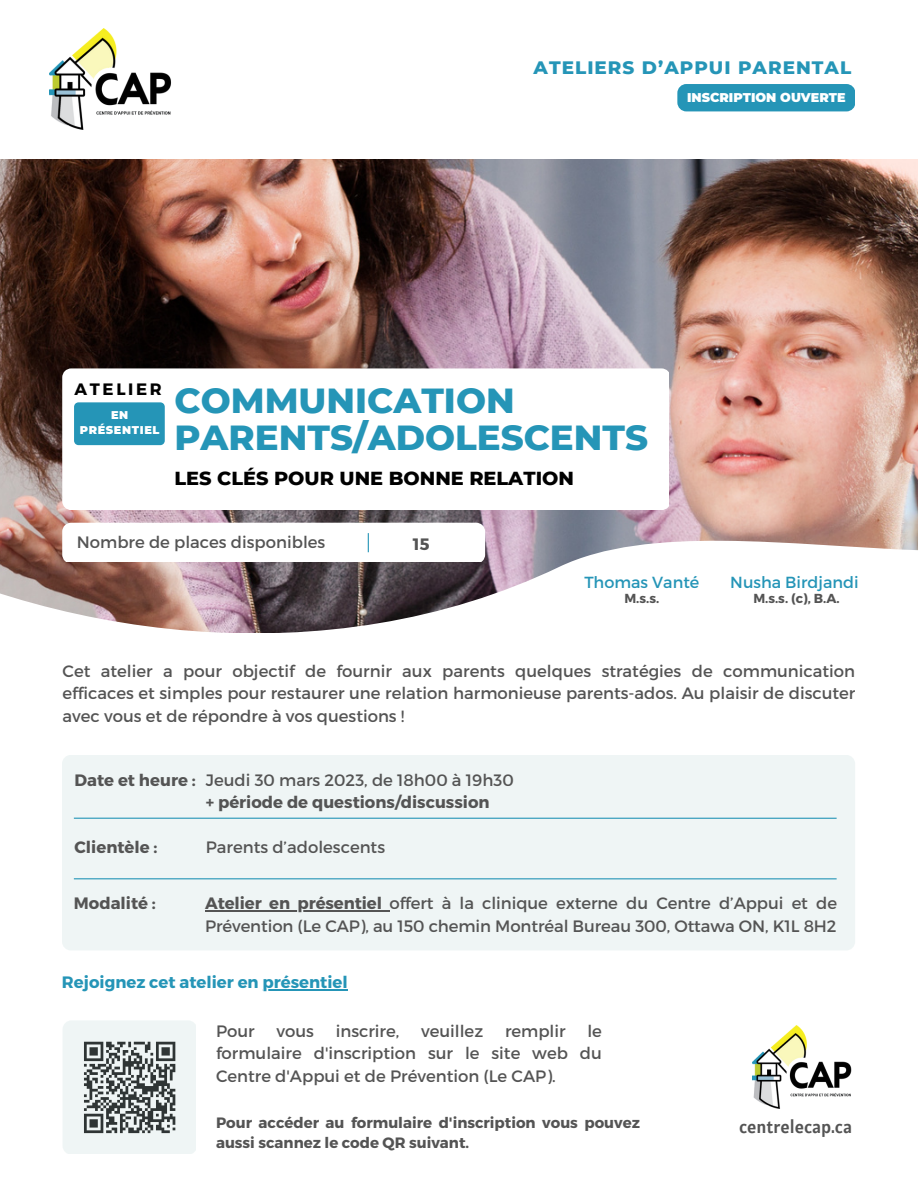
<style>
.page{position:relative;width:918px;height:1188px;background:#fff}
.page>*{position:absolute;margin:0;border:0;box-sizing:border-box;transform-origin:0 0}
.t1{font:800 35.55px/37.2px "Montserrat";color:#2595b7}
.t2{font:800 19.2px "Montserrat";color:#000}
.t3{font:800 18.45px "Montserrat";letter-spacing:.055em;color:#2595b7}
.t4{font:18px "Alatsi";color:#545454}
.t5{font:16.5px/22.5px "Montserrat";color:#545454;text-align:justify}
.t6{font:700 16.5px/22.5px "Montserrat";color:#545454}
.t7{font:700 16.5px "Montserrat";color:#2595b7}
.t8{font:700 16.5px "Montserrat";letter-spacing:.16em;color:#000}
.t9{font:16.05px "Montserrat";color:#2595b7}
.t10{font:700 15px "Montserrat";color:#545454}
.t11{font:700 13.05px "Montserrat";color:#545454}
.t12{font:900 12.75px "Montserrat";color:#fff}
.t13{font:900 11.25px/15px "Montserrat";letter-spacing:.055em;color:#fff;text-align:center}
.s1{font-weight:400}
.s2{font-weight:700}
</style>
<div class="page">
<img style="left:0;top:159px;width:918px;height:474px">
<img style="left:49px;top:29px;width:122px;height:101px">
<div style="left:677px;top:84px;width:178px;height:27px;background:#2595b7;border-radius:9px"></div>
<div style="left:62px;top:755px;width:793px;height:196px;background:#eff5f5;border-radius:9px"></div>
<hr style="left:74px;top:818px;width:763px;height:1px;background:#2595b7">
<hr style="left:74px;top:878px;width:763px;height:1px;background:#2595b7">
<hr style="left:263px;top:989px;width:85px;height:2px;background:#2595b7">
<hr style="left:205px;top:911px;width:184px;height:1px;background:#545454">
<svg style="left:63px;top:1021px;width:133px;height:132px"></svg>
<img style="left:753px;top:1026px;width:99px;height:82px">
<svg style="left:62px;top:523px;width:423px;height:39px"></svg>
<svg style="left:62px;top:368px;width:607px;height:142px"></svg>
<div style="left:74px;top:402px;width:91px;height:43px;background:#2595b7"></div>
<p class="t3" style="left:534px;top:56px;width:319px">ATELIERS D’APPUI PARENTAL</p>
<p class="t12" style="left:687px;top:89px;width:160px">INSCRIPTION OUVERTE</p>
<p class="t8" style="left:75px;top:378px;width:89px">ATELIER</p>
<p class="t13" style="left:80px;top:408px;width:81px">EN<br>PRÉSENTIEL</p>
<h1 class="t1" style="left:174px;top:381px;width:475px">COMMUNICATION<br>PARENTS/ADOLESCENTS</h1>
<p class="t2" style="left:174px;top:467px;width:401px">LES CLÉS POUR UNE BONNE RELATION</p>
<p class="t5" style="left:77px;top:530px;width:250px">Nombre de places disponibles</p>
<p class="t6" style="left:413px;top:532px;width:18px">15</p>
<p class="t9" style="left:584px;top:571px;width:116px">Thomas Vanté</p>
<p class="t9" style="left:730px;top:571px;width:130px">Nusha Birdjandi</p>
<p class="t11" style="left:624px;top:590px;width:36px">M.s.s.</p>
<p class="t11" style="left:753px;top:590px;width:88px">M.s.s. (c), B.A.</p>
<p class="t5" style="left:63px;top:659px;width:794px">Cet atelier a pour objectif de fournir aux parents quelques stratégies de communication efficaces et simples pour restaurer une relation harmonieuse parents-ados. Au plaisir de discuter avec vous et de répondre à vos questions !</p>
<p class="t6" style="left:206px;top:768px;width:309px;text-indent:-131px">Date et heure : <span class="s1">Jeudi 30 mars 2023, de 18h00 à 19h30 </span>+ période de questions/discussion</p>
<p class="t6" style="left:75px;top:835px;width:84px">Clientèle :</p>
<p class="t5" style="left:206px;top:835px;width:181px">Parents d’adolescents</p>
<p class="t6" style="left:74px;top:892px;width:84px">Modalité :</p>
<p class="t5" style="left:205px;top:892px;width:633px"><span class="s2">Atelier en présentiel</span> offert à la clinique externe du Centre d’Appui et de<br>Prévention (Le CAP), au 150 chemin Montréal Bureau 300, Ottawa ON, K1L 8H2</p>
<p class="t7" style="left:62px;top:972px;width:287px">Rejoignez cet atelier en présentiel</p>
<p class="t5" style="left:216px;top:1019px;width:40px">Pour</p>
<p class="t5" style="left:276px;top:1019px;width:39px">vous</p>
<p class="t5" style="left:336px;top:1019px;width:65px">inscrire,</p>
<p class="t5" style="left:421px;top:1019px;width:64px">veuillez</p>
<p class="t5" style="left:505px;top:1019px;width:62px">remplir</p>
<p class="t5" style="left:216px;top:1019px;width:388px;text-indent:371px">le formulaire d'inscription sur le site web du Centre d'Appui et de Prévention (Le CAP).</p>
<p class="t10" style="left:216px;top:1113px;width:426px">Pour accéder au formulaire d'inscription vous pouvez</p>
<p class="t4" style="left:739px;top:1115px;width:114px">centrelecap.ca</p>
<p class="t10" style="left:216px;top:1133px;width:255px">aussi scannez le code QR suivant.</p>
</div>
